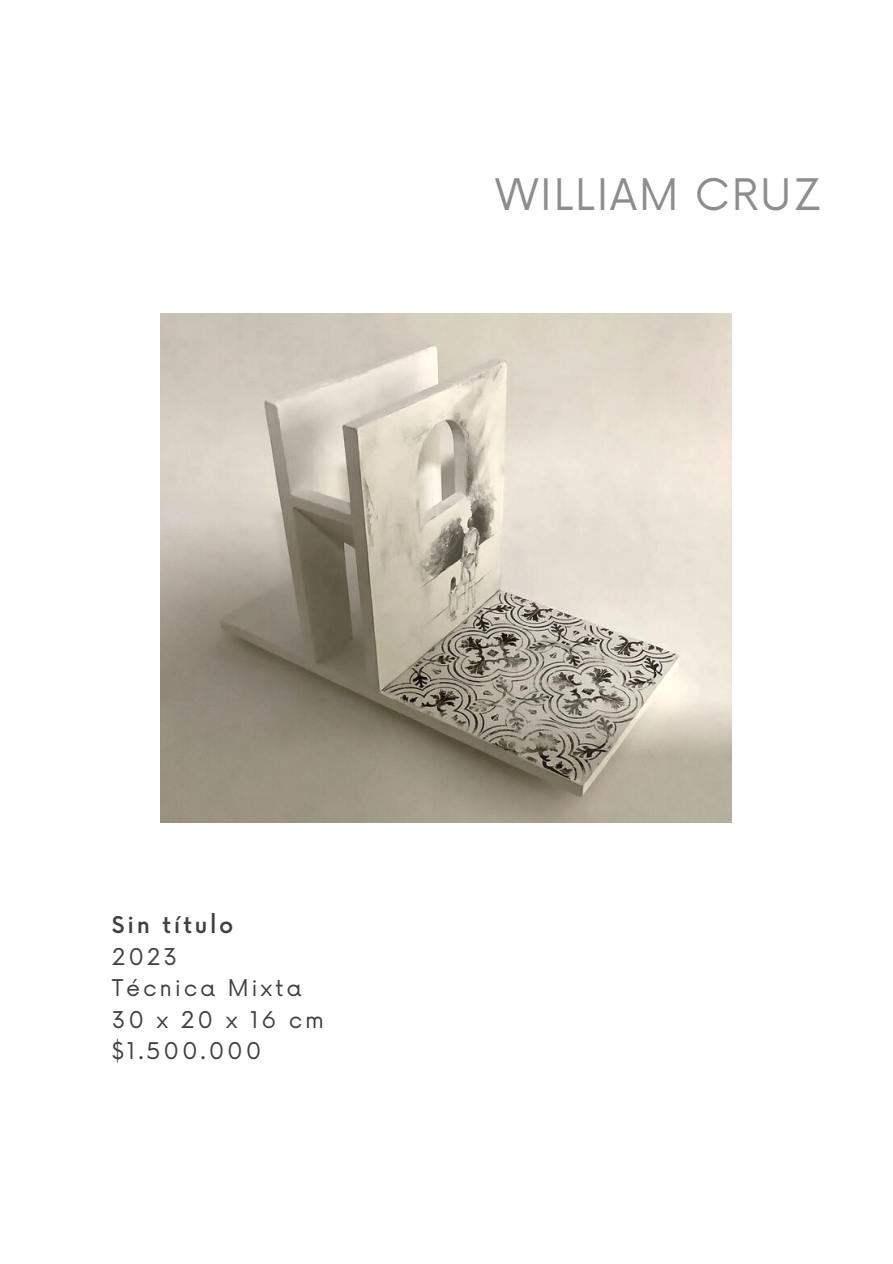
<style>
.page{position:relative;width:893px;height:1264px;background:#fff}
.page>*{position:absolute;margin:0;border:0;box-sizing:border-box;transform-origin:0 0}
.t1{font:42.3px "Now";letter-spacing:.045em;color:#8d8d8d}
.t2{font:22.5px/31.5px "Now";letter-spacing:.125em;color:#404040}
.t3{font:500 22.5px "Now";letter-spacing:.125em;color:#404040}
.t4{font:11.25px "Now";color:#404040}
</style>
<div class="page">
<img style="left:160px;top:313px;width:571px;height:509px">
<h1 class="t1" style="left:495px;top:171px;width:327px">WILLIAM CRUZ</h1>
<p class="t3" style="left:112px;top:913px;width:123px">Sin título</p>
<p class="t2" style="left:112px;top:942px;width:214px">2023<br>Técnica Mixta<br>30x20x16cm $1.500.000</p>
<p class="t4" style="left:107px;top:1062px;width:26px;rotate:-90deg">____</p>
</div>
